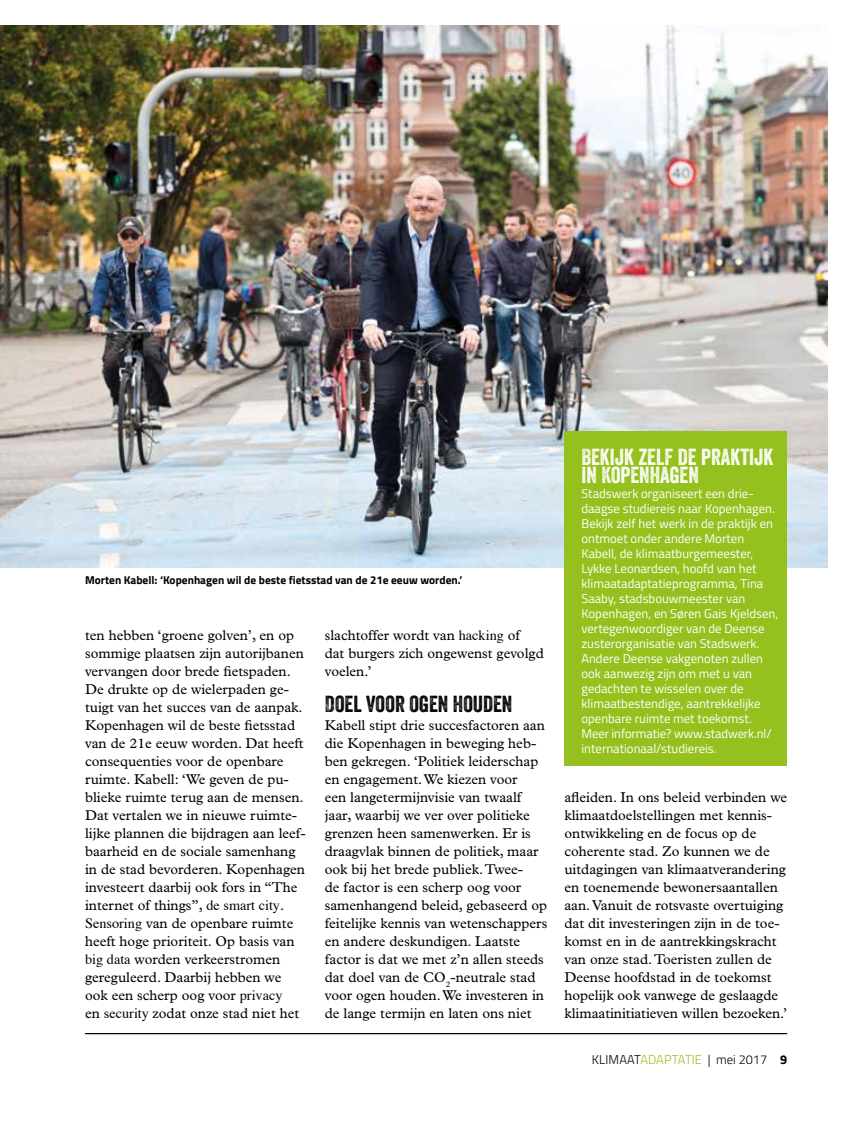
<style>
.page{position:relative;width:851px;height:1127px;background:#fff}
.page>*{position:absolute;margin:0;border:0;box-sizing:border-box;transform-origin:0 0}
.t1{font:22.5px/18px "Veneer Two";color:#fff}
.t2{font:22.5px "Veneer Two";color:#000}
.t3{font:14.25px/18px "Plantin Std";color:#000}
.t4{font:12.75px/15px "Titillium";color:#fff}
.t5{font:300 12.75px "Titillium";letter-spacing:.005em;color:#000}
.t6{font:700 11.4px "Titillium";color:#000}
.s1{font-family:"Times"}
.s2{color:#95c11f}
.s3{font-family:"Titillium Bold Upright";font-weight:400}
</style>
<div class="page">
<img style="left:0;top:25px;width:827px;height:543px">
<hr style="left:85px;top:1033px;width:702px;height:1px;background:#000">
<div style="left:564px;top:431px;width:223px;height:335px;background:#95c11f"></div>
<p class="t6" style="left:85px;top:571px;width:379px">Morten Kabell: ‘Kopenhagen wil de beste fietsstad van de 21e eeuw worden.’</p>
<p class="t3" style="left:85px;top:626px;width:222px">ten hebben ‘groene golven’, en op sommige plaatsen zijn autorijbanen vervangen door brede fietspaden.<br>De drukte op de wielerpaden ge&shy;tuigt van het succes van de aanpak.<br>Kopenhagen wil de beste fietsstad van de 21e eeuw worden. Dat heeft consequenties voor de openbare ruimte. Kabell: ‘We geven de pu&shy;blieke ruimte terug aan de mensen.<br>Dat vertalen we in nieuwe ruimte&shy;lijke plannen die bijdragen aan leef&shy;baarheid en de sociale samenhang in de stad bevorderen. Kopenhagen investeert daarbij ook fors in “The internet of things”, <span class="s1">de smart city</span>.<br><span class="s1">Sensoring</span> van de openbare ruimte heeft hoge prioriteit. Op basis van <span class="s1">big data</span> worden verkeerstromen gereguleerd. Daarbij hebben we ook een scherp oog voor <span class="s1">privacy<br></span>en <span class="s1">security</span> zodat onze stad niet het</p>
<p class="t3" style="left:325px;top:626px;width:220px">slachtoffer wordt van <span class="s1">hacking</span> of<br>dat burgers zich ongewenst gevolgd voelen.’</p>
<h1 class="t2" style="left:325px;top:690px;width:189px">DOEL VOOR OGEN HOUDEN</h1>
<p class="t3" style="left:325px;top:716px;width:224px">Kabell stipt drie succesfactoren aan die Kopenhagen in beweging heb&shy;ben gekregen. ‘Politiek leiderschap en engagement. We kiezen voor<br>een langetermijnvisie van twaalf jaar, waarbij we ver over politieke grenzen heen samenwerken. Er is draagvlak binnen de politiek, maar ook bij het brede publiek. Twee-<br>de factor is een scherp oog voor samenhangend beleid, gebaseerd op feitelijke kennis van wetenschappers en andere deskundigen. Laatste factor is dat we met z’n allen steeds dat doel van de CO<sub>2</sub>-neutrale stad voor ogen houden. We investeren in de lange termijn en laten ons niet</p>
<h1 class="t1" style="left:581px;top:448px;width:193px">BEKIJK ZELF DE PRAKTIJK<br>IN KOPENHAGEN</h1>
<p class="t4" style="left:581px;top:485px;width:198px">Stadswerk organiseert een drie&shy;daagse studiereis naar Kopenhagen.<br>Bekijk zelf het werk in de praktijk en ontmoet onder andere Morten Kabell, de klimaatburgemeester, Lykke Leonardsen, hoofd van het klimaatadaptatieprogramma, Tina Saaby, stadsbouwmeester van Kopenhagen, en Søren Gais Kjeldsen, vertegenwoordiger van de Deense zusterorganisatie van Stadswerk.<br>Andere Deense vakgenoten zullen ook aanwezig zijn om met u van gedachten te wisselen over de klimaatbestendige, aantrekkelijke openbare ruimte met toekomst.<br>Meer informatie? www.stadwerk.nl/ internationaal/studiereis.</p>
<p class="t3" style="left:564px;top:788px;width:224px">afleiden. In ons beleid verbinden we klimaatdoelstellingen met kennis&shy;ontwikkeling en de focus op de coherente stad. Zo kunnen we de uitdagingen van klimaatverandering en toenemende bewonersaantallen aan. Vanuit de rotsvaste overtuiging dat dit investeringen zijn in de toe&shy;komst en in de aantrekkingskracht van onze stad. Toeristen zullen de Deense hoofdstad in de toekomst hopelijk ook vanwege de geslaagde klimaatinitiatieven willen bezoeken.’</p>
<p class="t5" style="left:592px;top:1050px;width:197px">KLIMAAT<span class="s2">ADAPTATIE</span> | mei 2017 <span class="s3">9</span></p>
</div>
